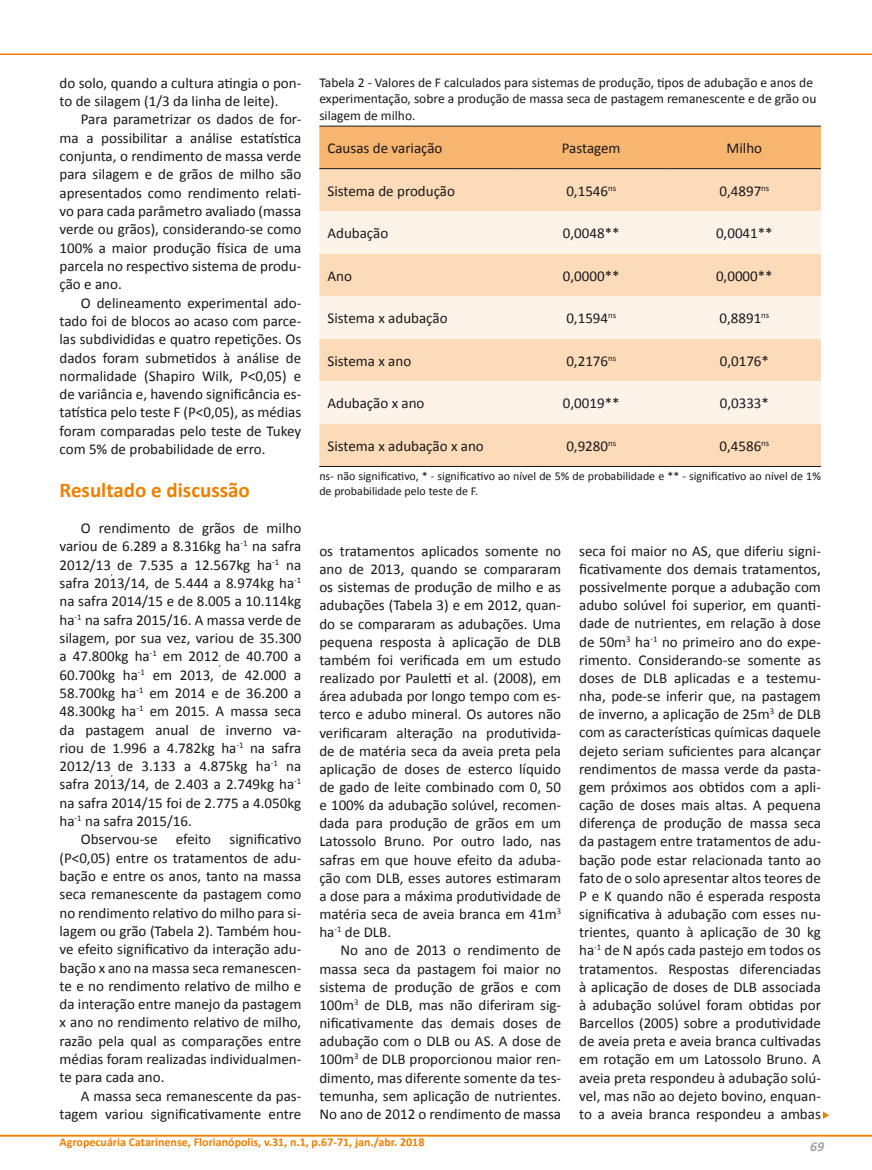
<style>
.page{position:relative;width:872px;height:1170px;background:#fff}
.page>*{position:absolute;margin:0;border:0;box-sizing:border-box;transform-origin:0 0}
.t1{font:700 21px "Calibri";color:#ee7f00}
.t2{font:15px/18.1px "Calibri";color:#1a171c;text-align:justify}
.t3{font:13.5px/16.5px "Calibri";color:#1a171c}
.t4{font:italic 700 13.5px "Calibri";color:#9c9e9f}
.t5{font:12px/15px "Calibri";color:#1a171c}
.t6{font:700 12px "Calibri";color:#ee7f00}
</style>
<div class="page">
<hr style="left:0;top:53px;width:872px;height:2px;background:#ee7f00">
<hr style="left:0;top:1134px;width:872px;height:2px;background:#ee7f00">
<div style="left:319px;top:127px;width:502px;height:41px;background:#f7b570"></div>
<div style="left:319px;top:169px;width:502px;height:297px;background:#fcdbb9"></div>
<svg style="left:319px;top:211px;width:502px;height:213px;background:#fde9d5"></svg>
<hr style="left:319px;top:466px;width:195px;height:1px;background:#1a171c">
<hr style="left:514px;top:466px;width:154px;height:1px;background:#1a171c">
<hr style="left:668px;top:466px;width:153px;height:1px;background:#1a171c">
<hr style="left:319px;top:126px;width:195px;height:1px;background:#1a171c">
<hr style="left:514px;top:126px;width:154px;height:1px;background:#1a171c">
<hr style="left:668px;top:126px;width:153px;height:1px;background:#1a171c">
<hr style="left:319px;top:168px;width:195px;height:1px;background:#1a171c">
<hr style="left:514px;top:168px;width:154px;height:1px;background:#1a171c">
<hr style="left:668px;top:168px;width:153px;height:1px;background:#1a171c">
<svg style="left:823px;top:1111px;width:6px;height:7px"></svg>
<p class="t2" style="left:60px;top:73px;width:243px">do solo, quando a cultura atingia o pon&shy;to de silagem (1/3 da linha de leite).</p>
<p class="t2" style="left:60px;top:110px;width:243px;text-indent:21px">Para parametrizar os dados de for&shy;ma a possibilitar a análise estatística conjunta, o rendimento de massa verde para silagem e de grãos de milho são apresentados como rendimento relati&shy;vo para cada parâmetro avaliado (massa verde ou grãos), considerando-se como 100% a maior produção física de uma parcela no respectivo sistema de produ&shy;ção e ano.</p>
<p class="t2" style="left:60px;top:293px;width:243px;text-indent:21px">O delineamento experimental ado&shy;tado foi de blocos ao acaso com parce&shy;las subdivididas e quatro repetições. Os dados foram submetidos à análise de normalidade (Shapiro Wilk, P&lt;0,05) e de variância e, havendo significância es&shy;tatística pelo teste F (P&lt;0,05), as médias foram comparadas pelo teste de Tukey com 5% de probabilidade de erro.</p>
<h1 class="t1" style="left:60px;top:474px;width:192px">Resultado e discussão</h1>
<p class="t2" style="left:60px;top:518px;width:243px;text-indent:21px">O rendimento de grãos de milho variou de 6.289 a 8.316kg ha<sup>-1</sup> na safra 2012/13<sub>,</sub> de 7.535 a 12.567kg ha<sup>-1</sup> na safra 2013/14, de 5.444 a 8.974kg ha<sup>-1 </sup>na safra 2014/15 e de 8.005 a 10.114kg ha<sup>-1</sup> na safra 2015/16. A massa verde de silagem, por sua vez, variou de 35.300 a 47.800kg ha<sup>-1</sup> em 2012<sub>,</sub> de 40.700 a 60.700kg ha<sup>-1</sup> em 2013, de 42.000 a 58.700kg ha<sup>-1</sup> em 2014 e de 36.200 a 48.300kg ha<sup>-1</sup> em 2015. A massa seca da pastagem anual de inverno va&shy;riou de 1.996 a 4.782kg ha<sup>-1</sup> na safra 2012/13<sub>,</sub> de 3.133 a 4.875kg ha<sup>-1</sup> na safra 2013/14, de 2.403 a 2.749kg ha<sup>-1 </sup>na safra 2014/15 foi de 2.775 a 4.050kg ha<sup>-1</sup> na safra 2015/16.</p>
<p class="t2" style="left:60px;top:829px;width:243px;text-indent:21px">Observou-se efeito significativo (P&lt;0,05) entre os tratamentos de adu&shy;bação e entre os anos, tanto na massa seca remanescente da pastagem como no rendimento relativo do milho para si&shy;lagem ou grão (Tabela 2). Também hou&shy;ve efeito significativo da interação adu&shy;bação x ano na massa seca remanescen&shy;te e no rendimento relativo de milho e da interação entre manejo da pastagem x ano no rendimento relativo de milho, razão pela qual as comparações entre médias foram realizadas individualmen&shy;te para cada ano.</p>
<p class="t2" style="left:60px;top:1086px;width:243px;text-align:right">A massa seca remanescente da pas&shy;tagem variou significativamente entre</p>
<p class="t3" style="left:319px;top:74px;width:498px">Tabela 2 - Valores de F calculados para sistemas de produção, tipos de adubação e anos de experimentação, sobre a produção de massa seca de pastagem remanescente e de grão ou silagem de milho.</p>
<p class="t2" style="left:327px;top:138px;width:117px">Causas de variação</p>
<p class="t2" style="left:562px;top:138px;width:60px">Pastagem</p>
<p class="t2" style="left:726px;top:138px;width:37px">Milho</p>
<p class="t2" style="left:327px;top:181px;width:129px">Sistema de produção</p>
<p class="t2" style="left:566px;top:181px;width:51px">0,1546<sup>ns</sup></p>
<p class="t2" style="left:719px;top:181px;width:51px">0,4897<sup>ns</sup></p>
<p class="t2" style="left:327px;top:223px;width:62px">Adubação</p>
<p class="t2" style="left:563px;top:223px;width:58px">0,0048**</p>
<p class="t2" style="left:716px;top:223px;width:58px">0,0041**</p>
<p class="t2" style="left:327px;top:266px;width:26px">Ano</p>
<p class="t2" style="left:563px;top:266px;width:58px">0,0000**</p>
<p class="t2" style="left:716px;top:266px;width:58px">0,0000**</p>
<p class="t2" style="left:327px;top:309px;width:122px">Sistema x adubação</p>
<p class="t2" style="left:566px;top:309px;width:51px">0,1594<sup>ns</sup></p>
<p class="t2" style="left:719px;top:309px;width:51px">0,8891<sup>ns</sup></p>
<p class="t2" style="left:327px;top:351px;width:85px">Sistema x ano</p>
<p class="t2" style="left:566px;top:351px;width:51px">0,2176<sup>ns</sup></p>
<p class="t2" style="left:719px;top:351px;width:51px">0,0176*</p>
<p class="t2" style="left:327px;top:394px;width:99px">Adubação x ano</p>
<p class="t2" style="left:563px;top:394px;width:58px">0,0019**</p>
<p class="t2" style="left:719px;top:394px;width:51px">0,0333*</p>
<p class="t2" style="left:327px;top:436px;width:158px">Sistema x adubação x ano</p>
<p class="t2" style="left:566px;top:436px;width:51px">0,9280<sup>ns</sup></p>
<p class="t2" style="left:719px;top:436px;width:51px">0,4586<sup>ns</sup></p>
<p class="t5" style="left:319px;top:468px;width:503px">ns- não significativo, * - significativo ao nível de 5% de probabilidade e ** - significativo ao nível de 1% de probabilidade pelo teste de F.</p>
<p class="t2" style="left:319px;top:541px;width:243px">os tratamentos aplicados somente no ano de 2013, quando se compararam os sistemas de produção de milho e as adubações (Tabela 3) e em 2012, quan&shy;do se compararam as adubações. Uma pequena resposta à aplicação de DLB também foi verificada em um estudo realizado por Pauletti et al. (2008), em área adubada por longo tempo com es&shy;terco e adubo mineral. Os autores não verificaram alteração na produtivida&shy;de de matéria seca da aveia preta pela aplicação de doses de esterco líquido de gado de leite combinado com 0, 50 e 100% da adubação solúvel, recomen&shy;dada para produção de grãos em um Latossolo Bruno. Por outro lado, nas safras em que houve efeito da aduba&shy;ção com DLB, esses autores estimaram a dose para a máxima produtividade de matéria seca de aveia branca em 41m<sup>3 </sup>ha<sup>-1</sup> de DLB.</p>
<p class="t2" style="left:319px;top:940px;width:243px;text-indent:21px">No ano de 2013 o rendimento de massa seca da pastagem foi maior no sistema de produção de grãos e com 100m<sup>3</sup> de DLB, mas não diferiram sig&shy;nificativamente das demais doses de adubação com o DLB ou AS. A dose de 100m<sup>3</sup> de DLB proporcionou maior ren&shy;dimento, mas diferente somente da tes&shy;temunha, sem aplicação de nutrientes.<br>No ano de 2012 o rendimento de massa</p>
<p class="t2" style="left:579px;top:541px;width:243px">seca foi maior no AS, que diferiu signi&shy;ficativamente dos demais tratamentos, possivelmente porque a adubação com adubo solúvel foi superior, em quanti&shy;dade de nutrientes, em relação à dose de 50m<sup>3</sup> ha<sup>-1</sup> no primeiro ano do expe&shy;rimento. Considerando-se somente as doses de DLB aplicadas e a testemu&shy;nha, pode-se inferir que, na pastagem de inverno, a aplicação de 25m<sup>3</sup> de DLB com as características químicas daquele dejeto seriam suficientes para alcançar rendimentos de massa verde da pasta&shy;gem próximos aos obtidos com a apli&shy;cação de doses mais altas. A pequena diferença de produção de massa seca da pastagem entre tratamentos de adu&shy;bação pode estar relacionada tanto ao fato de o solo apresentar altos teores de P e K quando não é esperada resposta significativa à adubação com esses nu&shy;trientes, quanto à aplicação de 30 kg ha<sup>-1</sup> de N após cada pastejo em todos os tratamentos. Respostas diferenciadas à aplicação de doses de DLB associada à adubação solúvel foram obtidas por Barcellos (2005) sobre a produtividade de aveia preta e aveia branca cultivadas em rotação em um Latossolo Bruno. A aveia preta respondeu à adubação solú&shy;vel, mas não ao dejeto bovino, enquan&shy;to a aveia branca respondeu a ambas</p>
<p class="t6" style="left:60px;top:1133px;width:366px">Agropecuária Catarinense, Florianópolis, v.31, n.1, p.67-71, jan./abr. 2018</p>
<p class="t4" style="left:810px;top:1137px;width:16px">69</p>
</div>
